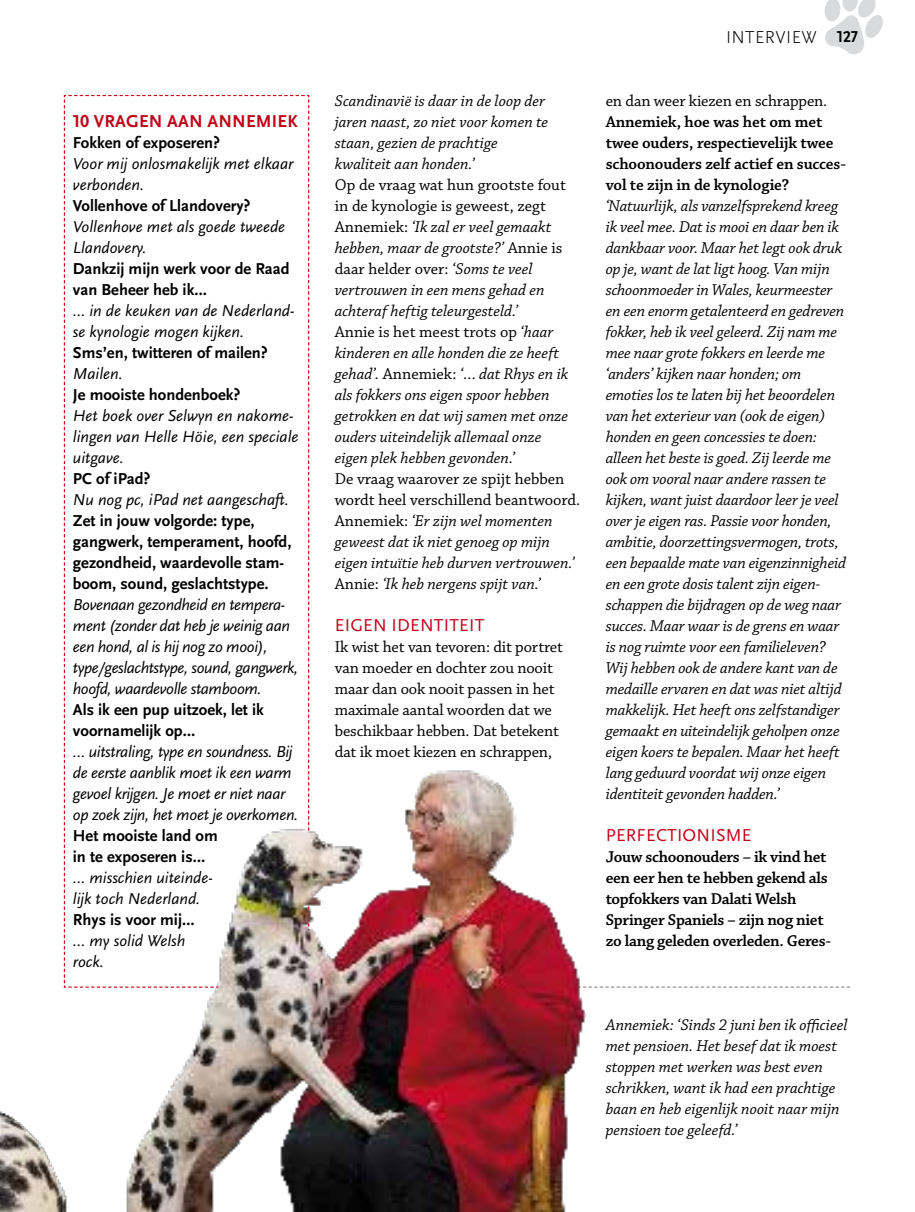
<style>
.page{position:relative;width:915px;height:1212px;background:#fff}
.page>*{position:absolute;margin:0;border:0;box-sizing:border-box;transform-origin:0 0}
.t1{font:18px "Scala Sans Pro";letter-spacing:.01em;color:#c00418}
.t2{font:700 18px "Scala Sans Pro";letter-spacing:.01em;color:#c00418}
.t3{font:300 18px "Scala Sans Pro";letter-spacing:.02em;color:#000}
.t4{font:italic 16.5px/21px "Chaparral Pro";letter-spacing:-.005em;color:#000}
.t5{font:700 16.5px/21px "Scala Sans Pro";color:#000}
.t6{font:italic 16.5px/21px "Scala Sans Pro";color:#000}
.t7{font:600 16.5px/21px "Chaparral Pro";letter-spacing:-.015em;color:#000}
.t8{font:16.5px/21px "Chaparral Pro";letter-spacing:-.01em;color:#000}
.t9{font:italic 16.5px/21px "Scala Sans Pro";letter-spacing:-.025em;color:#000}
.t10{font:italic 16.5px/21px "Scala Sans Pro";letter-spacing:-.02em;color:#000}
.s1{font-style:normal}
.s2{font-weight:700;font-size:16.5px}
</style>
<div class="page">
<svg style="left:586px;top:986px;width:263px;height:2px"></svg>
<img style="left:0;top:1111px;width:68px;height:101px">
<svg style="left:63px;top:95px;width:247px;height:893px"></svg>
<img style="left:119px;top:757px;width:467px;height:455px">
<svg style="left:824px;top:0;width:59px;height:55px"></svg>
<p class="t2" style="left:73px;top:110px;width:226px">10 VRAGEN AAN ANNEMIEK</p>
<p class="t5" style="left:73px;top:132px;width:149px">Fokken of exposeren?</p>
<p class="t6" style="left:73px;top:153px;width:222px">Voor mij onlosmakelijk met elkaar verbonden.</p>
<p class="t5" style="left:73px;top:195px;width:179px">Vollenhove of Llandovery?</p>
<p class="t6" style="left:73px;top:216px;width:214px">Vollenhove met als goede tweede<br>Llandovery.</p>
<p class="t5" style="left:73px;top:258px;width:218px">Dankzij mijn werk voor de Raad van Beheer heb ik…</p>
<p class="t6" style="left:73px;top:300px;width:223px">… in de keuken van de Nederland&shy;se kynologie mogen kijken.</p>
<p class="t5" style="left:73px;top:342px;width:196px">Sms’en, twitteren of mailen?</p>
<p class="t6" style="left:73px;top:363px;width:51px">Mailen.</p>
<p class="t5" style="left:73px;top:384px;width:169px">Je mooiste hondenboek?</p>
<p class="t6" style="left:73px;top:405px;width:227px">Het boek over Selwyn en nakome&shy;lingen van Helle Höie, een speciale uitgave.</p>
<p class="t5" style="left:73px;top:468px;width:79px">PC of iPad?</p>
<p class="t6" style="left:73px;top:489px;width:217px">Nu nog pc, iPad net aangeschaft.</p>
<p class="t5" style="left:73px;top:510px;width:220px">Zet in jouw volgorde: type, gangwerk, temperament, hoofd, gezondheid, waardevolle stam&shy;boom, sound, geslachtstype.</p>
<p class="t9" style="left:73px;top:594px;width:227px">Bovenaan gezondheid en tempera&shy;ment (zonder dat heb je weinig aan een hond, al is hij nog zo mooi), type/geslachtstype, sound, gangwerk, hoofd, waardevolle stamboom.</p>
<p class="t5" style="left:73px;top:699px;width:192px">Als ik een pup uitzoek, let ik voornamelijk op…</p>
<p class="t10" style="left:73px;top:741px;width:227px">… uitstraling, type en soundness. Bij de eerste aanblik moet ik een warm gevoel krijgen. Je moet er niet naar op zoek zijn, het moet je overkomen.</p>
<p class="t5" style="left:73px;top:825px;width:146px">Het mooiste land om in te exposeren is…</p>
<p class="t6" style="left:73px;top:867px;width:141px">… misschien uiteinde&shy;lijk toch Nederland.</p>
<p class="t5" style="left:73px;top:909px;width:123px">Rhys is voor mij…</p>
<p class="t6" style="left:73px;top:930px;width:114px">… my solid Welsh rock.</p>
<p class="t4" style="left:334px;top:90px;width:215px">Scandinavië is daar in de loop der jaren naast, zo niet voor komen te staan, gezien de prachtige kwaliteit aan honden.’</p>
<p class="t4" style="left:334px;top:175px;width:235px"><span class="s1">Op de vraag wat hun grootste fout in de kynologie is geweest, zegt Annemiek:</span> ‘Ik zal er veel gemaakt hebben, maar de grootste?’ <span class="s1">Annie is daar helder over:</span> ‘Soms te veel vertrouwen in een mens gehad en achteraf heftig teleurgesteld.’<br><span class="s1">Annie is het meest trots op</span> ‘haar kinderen en alle honden die ze heeft gehad’. <span class="s1">Annemiek:</span> ‘… dat Rhys en ik als fokkers ons eigen spoor hebben getrokken en dat wij samen met onze ouders uiteindelijk allemaal onze eigen plek hebben gevonden.’</p>
<p class="t4" style="left:334px;top:469px;width:247px"><span class="s1">De vraag waarover ze spijt hebben wordt heel verschillend beantwoord.<br>Annemiek:</span> ‘Er zijn wel momenten geweest dat ik niet genoeg op mijn eigen intuïtie heb durven vertrouwen.’ <span class="s1">Annie:</span> ‘Ik heb nergens spijt van.’</p>
<p class="t1" style="left:335px;top:614px;width:151px">EIGEN IDENTITEIT</p>
<p class="t8" style="left:334px;top:636px;width:230px">Ik wist het van tevoren: dit portret van moeder en dochter zou nooit maar dan ook nooit passen in het maximale aantal woorden dat we beschikbaar hebben. Dat betekent dat ik moet kiezen en schrappen,</p>
<p class="t3" style="left:725px;top:27px;width:133px">INTERVIEW <span class="s2">127</span></p>
<p class="t8" style="left:605px;top:90px;width:223px">en dan weer kiezen en schrappen.</p>
<p class="t7" style="left:605px;top:111px;width:242px">Annemiek, hoe was het om met twee ouders, respectievelijk twee schoonouders zelf actief en succes&shy;vol te zijn in de kynologie?</p>
<p class="t4" style="left:605px;top:196px;width:242px">‘Natuurlijk, als vanzelfsprekend kreeg ik veel mee. Dat is mooi en daar ben ik dankbaar voor. Maar het legt ook druk op je, want de lat ligt hoog. Van mijn schoonmoeder in Wales, keurmeester en een enorm getalenteerd en gedreven fokker, heb ik veel geleerd. Zij nam me mee naar grote fokkers en leerde me ‘anders’ kijken naar honden; om emoties los te laten bij het beoordelen van het exterieur van (ook de eigen) honden en geen concessies te doen: alleen het beste is goed. Zij leerde me ook om vooral naar andere rassen te kijken, want juist daardoor leer je veel over je eigen ras. Passie voor honden, ambitie, doorzettingsvermogen, trots, een bepaalde mate van eigenzinnigheid en een grote dosis talent zijn eigen&shy;schappen die bijdragen op de weg naar succes. Maar waar is de grens en waar is nog ruimte voor een familieleven?<br>Wij hebben ook de andere kant van de medaille ervaren en dat was niet altijd makkelijk. Het heeft ons zelfstandiger gemaakt en uiteindelijk geholpen onze eigen koers te bepalen. Maar het heeft lang geduurd voordat wij onze eigen identiteit gevonden hadden.’</p>
<p class="t1" style="left:605px;top:824px;width:147px">PERFECTIONISME</p>
<p class="t7" style="left:605px;top:846px;width:227px">Jouw schoonouders – ik vind het een eer hen te hebben gekend als topfokkers van Dalati Welsh<br>Springer Spaniels – zijn nog niet zo lang geleden overleden. Geres-</p>
<p class="t4" style="left:605px;top:1014px;width:243px">Annemiek: ‘Sinds 2 juni ben ik officieel met pensioen. Het besef dat ik moest stoppen met werken was best even schrikken, want ik had een prachtige baan en heb eigenlijk nooit naar mijn pensioen toe geleefd.’</p>
</div>
